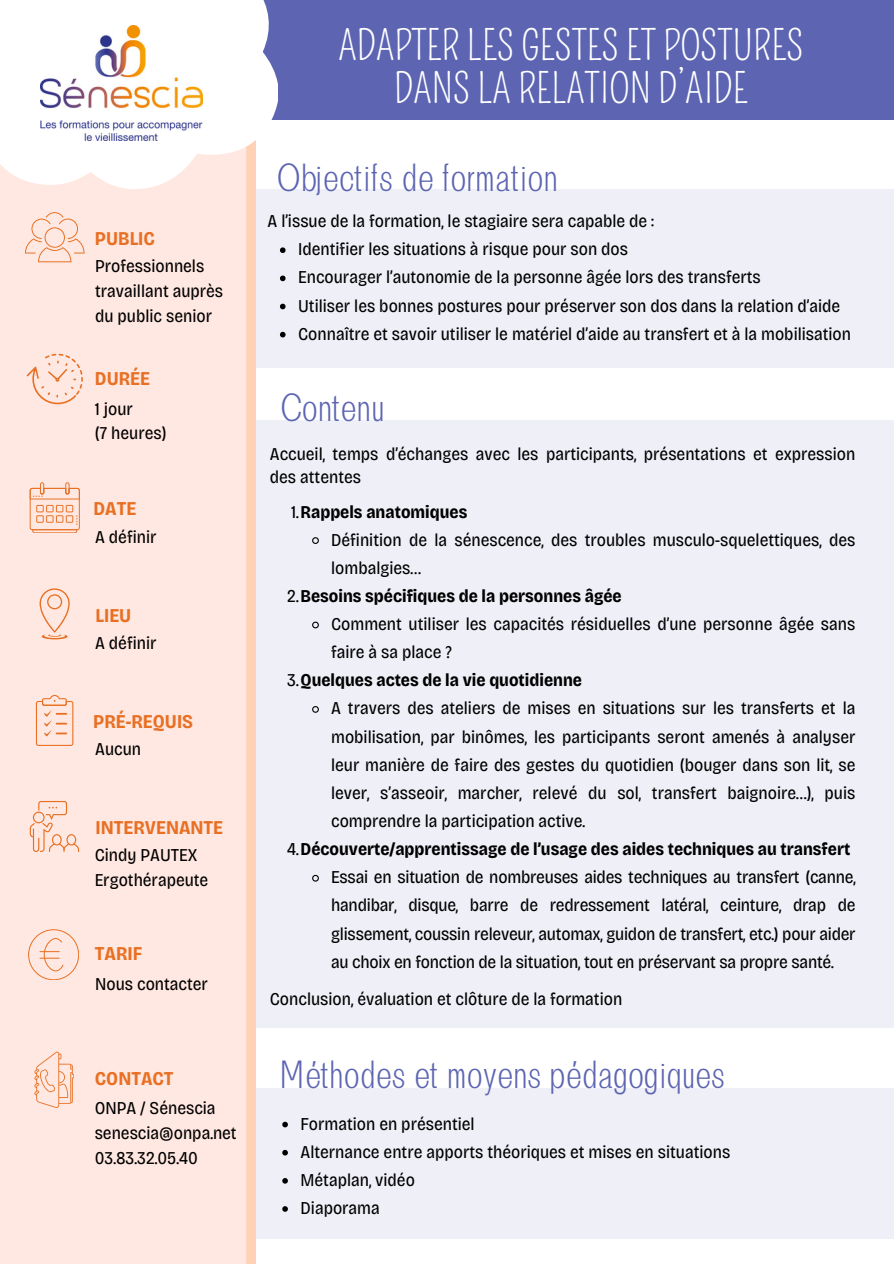
<style>
.page{position:relative;width:894px;height:1264px;background:#fff}
.page>*{position:absolute;margin:0;border:0;box-sizing:border-box;transform-origin:0 0}
.t1{font:40.5px/43.8px "Pompiere";color:#fff;text-align:center}
.t2{font:300 37.5px "Brendon";color:#5d65b2}
.t3{font:700 semi-condensed 19.5px "Bricolage Grotesque";color:#e87024}
.t4{font:semi-condensed 18px/28.2px "Bricolage Grotesque";color:#000}
.t5{font:700 semi-condensed 18px "Bricolage Grotesque";color:#000}
.s1{font-weight:400}
</style>
<div class="page">
<div style="left:231px;top:189px;width:662px;height:178px;background:#efeff8"></div>
<div style="left:231px;top:420px;width:662px;height:607px;background:#efeff8"></div>
<div style="left:231px;top:1088px;width:662px;height:151px;background:#efeff8"></div>
<div style="left:0;top:189px;width:255px;height:1074px;background:#ffe8e1"></div>
<div style="left:263px;top:0;width:630px;height:119px;background:#5d65b2"></div>
<div style="left:0;top:0;width:278px;height:189px;background:#fff"></div>
<svg style="left:30px;top:801px;width:49px;height:50px;background:#fbd6c5"></svg>
<svg style="left:27px;top:354px;width:56px;height:50px;background:#fcdacc"></svg>
<svg style="left:36px;top:695px;width:37px;height:50px;background:#fbd6c5"></svg>
<hr style="left:40px;top:482px;width:4px;height:12px;background:#f09c69;border-radius:2px">
<svg style="left:30px;top:483px;width:50px;height:50px;background:#f9ceb8"></svg>
<svg style="left:40px;top:588px;width:30px;height:51px;background:#fad3c0"></svg>
<svg style="left:34px;top:1051px;width:40px;height:56px;background:#fbd5c4"></svg>
<svg style="left:25px;top:212px;width:59px;height:50px;background:#fcdbcd"></svg>
<svg style="left:280px;top:247px;width:5px;height:6px"></svg>
<svg style="left:280px;top:275px;width:5px;height:6px"></svg>
<svg style="left:280px;top:304px;width:5px;height:5px"></svg>
<svg style="left:280px;top:332px;width:5px;height:5px"></svg>
<svg style="left:282px;top:1121px;width:6px;height:6px"></svg>
<svg style="left:282px;top:1149px;width:6px;height:6px"></svg>
<svg style="left:282px;top:1178px;width:6px;height:5px"></svg>
<svg style="left:282px;top:1206px;width:6px;height:5px"></svg>
<img style="left:40px;top:25px;width:162px;height:115px">
<svg style="left:312px;top:537px;width:7px;height:7px"></svg>
<svg style="left:312px;top:621px;width:7px;height:8px"></svg>
<svg style="left:312px;top:706px;width:7px;height:7px"></svg>
<svg style="left:312px;top:874px;width:7px;height:8px"></svg>
<svg style="left:28px;top:929px;width:51px;height:50px;background:#fcdcce"></svg>
<h3 class="t3" style="left:95px;top:227px;width:61px">PUBLIC</h3>
<p class="t4" style="left:95px;top:254px;width:129px;line-height:24.8px">Professionnels travaillant auprès du public senior</p>
<p class="t3" style="left:95px;top:366px;width:57px">DURÉE</p>
<p class="t4" style="left:95px;top:394px;width:40px">1 jour</p>
<p class="t4" style="left:95px;top:419px;width:73px">(7 heures)</p>
<p class="t3" style="left:93px;top:497px;width:44px">DATE</p>
<p class="t4" style="left:95px;top:522px;width:63px">A définir</p>
<p class="t3" style="left:95px;top:603px;width:37px">LIEU</p>
<p class="t4" style="left:95px;top:628px;width:63px">A définir</p>
<h3 class="t3" style="left:93px;top:710px;width:101px">PRÉ-REQUIS</h3>
<p class="t4" style="left:95px;top:735px;width:47px">Aucun</p>
<p class="t3" style="left:95px;top:815px;width:129px">INTERVENANTE</p>
<p class="t4" style="left:95px;top:843px;width:115px;line-height:24.8px">Cindy PAUTEX<br>Ergothérapeute</p>
<p class="t3" style="left:95px;top:942px;width:49px">TARIF</p>
<p class="t4" style="left:95px;top:969px;width:114px">Nous contacter</p>
<h3 class="t3" style="left:95px;top:1067px;width:80px">CONTACT</h3>
<p class="t4" style="left:95px;top:1094px;width:122px">ONPA / Sénescia</p>
<p class="t4" style="left:95px;top:1118px;width:143px">senescia@onpa.net</p>
<h3 class="t4" style="left:95px;top:1143px;width:105px">03.83.32.05.40</h3>
<p class="t1" style="left:338px;top:24px;width:466px">ADAPTER LES GESTES ET POSTURES<br>DANS LA RELATION D’AIDE</p>
<p class="t2" style="left:276px;top:155px;width:283px">Objectifs de formation</p>
<p class="t4" style="left:267px;top:207px;width:388px">A l’issue de la formation, le stagiaire sera capable de :</p>
<h3 class="t4" style="left:298px;top:235px;width:331px">Identifier les situations à risque pour son dos</h3>
<p class="t4" style="left:298px;top:263px;width:464px">Encourager l’autonomie de la personne âgée lors des transferts</p>
<h3 class="t4" style="left:298px;top:291px;width:543px">Utiliser les bonnes postures pour préserver son dos dans la relation d’aide</h3>
<p class="t4" style="left:298px;top:320px;width:554px">Connaître et savoir utiliser le matériel d’aide au transfert et à la mobilisation</p>
<h1 class="t2" style="left:279px;top:385px;width:106px">Contenu</h1>
<p class="t4" style="left:270px;top:443px;width:587px;line-height:22.5px">Accueil, temps d’échanges avec les participants, présentations et expression des attentes</p>
<p class="t5" style="left:291px;top:501px;width:178px"><span class="s1">1.</span>Rappels anatomiques</p>
<p class="t4" style="left:331px;top:525px;width:525px">Définition de la sénescence, des troubles musculo-squelettiques, des lombalgies…</p>
<p class="t5" style="left:287px;top:585px;width:336px"><span class="s1">2.</span>Besoins spécifiques de la personnes âgée</p>
<h2 class="t4" style="left:331px;top:610px;width:525px">Comment utiliser les capacités résiduelles d’une personne âgée sans faire à sa place ?</h2>
<p class="t5" style="left:287px;top:669px;width:296px"><span class="s1">3.</span>Quelques actes de la vie quotidienne</p>
<p class="t4" style="left:331px;top:694px;width:525px;text-align:justify">A travers des ateliers de mises en situations sur les transferts et la mobilisation, par binômes, les participants seront amenés à analyser leur manière de faire des gestes du quotidien (bouger dans son lit, se lever, s’asseoir, marcher, relevé du sol, transfert baignoire…), puis comprendre la participation active.</p>
<p class="t5" style="left:287px;top:838px;width:564px"><span class="s1">4.</span>Découverte/apprentissage de l’usage des aides techniques au transfert</p>
<p class="t4" style="left:331px;top:863px;width:526px;text-align:justify">Essai en situation de nombreuses aides techniques au transfert (canne, handibar, disque, barre de redressement latéral, ceinture, drap de glissement, coussin releveur, automax, guidon de transfert, etc.) pour aider au choix en fonction de la situation, tout en préservant sa propre santé.</p>
<p class="t4" style="left:270px;top:984px;width:354px">Conclusion, évaluation et clôture de la formation</p>
<h2 class="t2" style="left:278px;top:1051px;width:447px">Méthodes et moyens pédagogiques</h2>
<p class="t4" style="left:300px;top:1109px;width:175px">Formation en présentiel</p>
<h3 class="t4" style="left:300px;top:1137px;width:431px">Alternance entre apports théoriques et mises en situations</h3>
<p class="t4" style="left:300px;top:1165px;width:116px">Métaplan, vidéo</p>
<h3 class="t4" style="left:300px;top:1193px;width:81px">Diaporama</h3>
</div>
